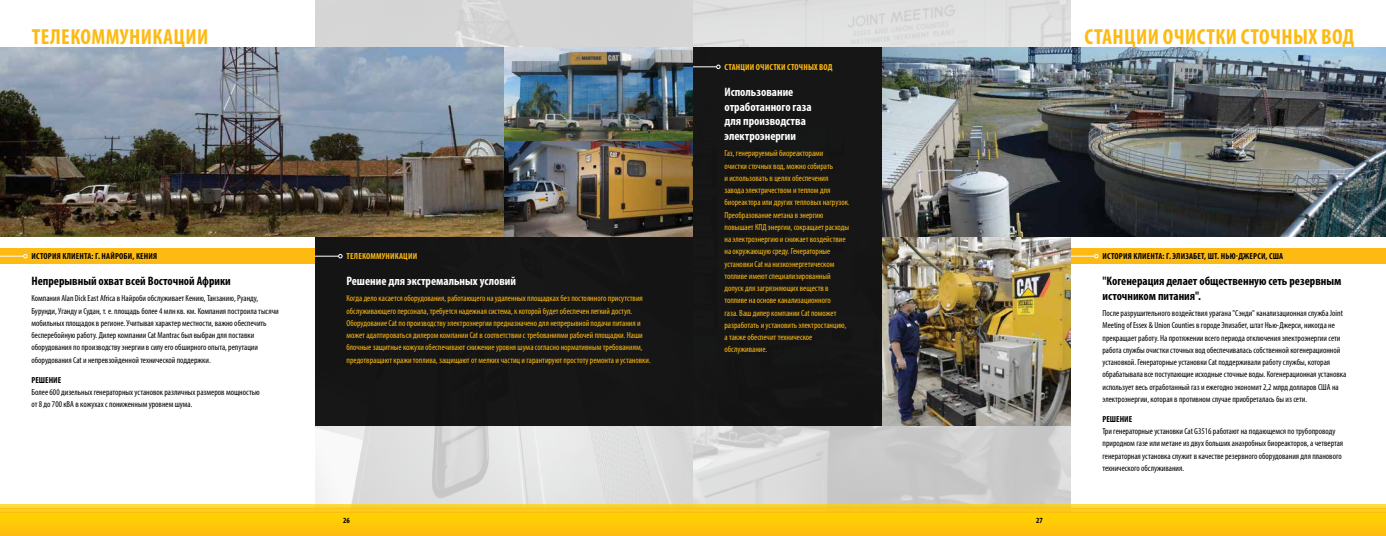
<style>
.page{position:relative;width:1386px;height:536px;background:#fff}
.page>*{position:absolute;margin:0;border:0;box-sizing:border-box;transform-origin:0 0}
.t1{font:700 condensed 21.88px "Myriad Pro";letter-spacing:.02em;color:#fdba12}
.t2{font:700 condensed 12.25px/14.7px "Myriad Pro";color:#000}
.t3{font:700 condensed 12.25px/14.7px "Myriad Pro";color:#fff}
.t4{font:condensed 8.75px/12.2px "Myriad Pro";color:#000}
.t5{font:condensed 8.75px/12.2px "Myriad Pro";color:#fdba12}
.t6{font:700 condensed 8.75px "Myriad Pro";letter-spacing:.02em;color:#000}
.t7{font:700 condensed 8.75px "Myriad Pro";letter-spacing:.02em;color:#fdba12}
.t8{font:700 condensed 8.75px "Myriad Pro";color:#000}
.t9{font:700 condensed 7.88px "Myriad Pro";color:#000}
</style>
<div class="page">
<img style="left:315px;top:0;width:756px;height:504px">
<div style="left:0;top:248px;width:315px;height:16px;background:#fdba12"></div>
<svg style="left:0;top:254px;width:28px;height:4px"></svg>
<div style="left:315px;top:236px;width:378px;height:189px;background:#161616"></div>
<img style="left:0;top:47px;width:693px;height:189px">
<div style="left:1063px;top:248px;width:323px;height:16px;background:#fdba12"></div>
<hr style="left:1063px;top:256px;width:32px;height:1px;background:#fff">
<svg style="left:1094px;top:254px;width:5px;height:4px"></svg>
<div style="left:693px;top:47px;width:189px;height:378px;background:#161616"></div>
<img style="left:882px;top:236px;width:189px;height:189px">
<svg style="left:693px;top:65px;width:28px;height:4px"></svg>
<svg style="left:315px;top:254px;width:28px;height:4px"></svg>
<img style="left:882px;top:47px;width:504px;height:189px">
<div style="left:0;top:512px;width:1386px;height:24px;background:#ffc808"></div>
<hr style="left:0;top:508px;width:1386px;height:4px;background:#fdc91a">
<svg style="left:0;top:504px;width:1386px;height:4px;background:#f9d33d"></svg>
<h1 class="t1" style="left:32px;top:23px;width:178px">ТЕЛЕКОММУНИКАЦИИ</h1>
<h1 class="t1" style="left:1084px;top:23px;width:271px">СТАНЦИИ ОЧИСТКИ СТОЧНЫХ ВОД</h1>
<p class="t7" style="left:725px;top:61px;width:109px">СТАНЦИИ ОЧИСТКИ СТОЧНЫХ ВОД</p>
<p class="t6" style="left:32px;top:251px;width:127px">ИСТОРИЯ КЛИЕНТА: Г. НАЙРОБИ, КЕНИЯ</p>
<h2 class="t2" style="left:32px;top:273px;width:201px">Непрерывный охват всей Восточной Африки</h2>
<p class="t4" style="left:32px;top:292px;width:249px">Компания Alan Dick East Africa в Найроби обслуживает Кению, Танзанию, Руанду, Бурунди, Уганду и Судан, т. е. площадь более 4 млн кв. км. Компания построила тысячи мобильных площадок в регионе. Учитывая характер местности, важно обеспечить бесперебойную работу. Дилер компании Cat Mantrac был выбран для поставки оборудования по производству энергии в силу его обширного опыта, репутации оборудования Cat и непревзойденной технической поддержки.</p>
<p class="t8" style="left:32px;top:374px;width:31px">РЕШЕНИЕ</p>
<p class="t4" style="left:32px;top:386px;width:230px">Более 600 дизельных генераторных установок различных размеров мощностью от 8 до 700 кВА в кожухах с пониженным уровнем шума.</p>
<p class="t7" style="left:347px;top:251px;width:72px">ТЕЛЕКОММУНИКАЦИИ</p>
<h2 class="t3" style="left:346px;top:273px;width:171px">Решение для экстремальных условий</h2>
<p class="t5" style="left:346px;top:292px;width:306px">Когда дело касается оборудования, работающего на удаленных площадках без постоянного присутствия обслуживающего персонала, требуется надежная система, к которой будет обеспечен легкий доступ.<br>Оборудование Cat по производству электроэнергии предназначено для непрерывной подачи питания и может адаптироваться дилером компании Cat в соответствии с требованиями рабочей площадки. Наши блочные защитные кожухи обеспечивают снижение уровня шума согласно нормативным требованиям, предотвращают кражи топлива, защищают от мелких частиц и гарантируют простоту ремонта и установки.</p>
<h2 class="t3" style="left:724px;top:84px;width:89px">Использование отработанного газа для производства электроэнергии</h2>
<p class="t5" style="left:724px;top:147px;width:127px">Газ, генерируемый биореакторами<br>очистки сточных вод, можно собирать<br>и использовать в целях обеспечения завода электричеством и теплом для биореактора или других тепловых нагрузок.<br>Преобразование метана в энергию повышает КПД энергии, сокращает расходы на электроэнергию и снижает воздействие на окружающую среду. Генераторные установки Cat на низкоэнергетическом топливе имеют специализированный допуск для загрязняющих веществ в топливе на основе канализационного<br>газа. Ваш дилер компании Cat поможет разработать и установить электростанцию, а также обеспечит техническое обслуживание.</p>
<p class="t6" style="left:1103px;top:251px;width:182px">ИСТОРИЯ КЛИЕНТА: Г. ЭЛИЗАБЕТ, ШТ. НЬЮ-ДЖЕРСИ, США</p>
<h2 class="t2" style="left:1102px;top:273px;width:240px">"Когенерация делает общественную сеть резервным источником питания".</h2>
<p class="t4" style="left:1102px;top:307px;width:245px">После разрушительного воздействия урагана "Сэнди" канализационная служба Joint Meeting of Essex &amp; Union Counties в городе Элизабет, штат Нью-Джерси, никогда не прекращает работу. На протяжении всего периода отключения электроэнергии сети работа службы очистки сточных вод обеспечивалась собственной когенерационной установкой. Генераторные установки Cat поддерживали работу службы, которая обрабатывала все поступающие исходные сточные воды. Когенерационная установка использует весь отработанный газ и ежегодно экономит 2,2 млрд долларов США на электроэнергии, которая в противном случае приобреталась бы из сети.</p>
<p class="t8" style="left:1102px;top:413px;width:31px">РЕШЕНИЕ</p>
<p class="t4" style="left:1102px;top:425px;width:242px">Три генераторные установки Cat G3516 работают на подающемся по трубопроводу природном газе или метане из двух больших анаэробных биореакторов, а четвертая генераторная установка служит в качестве резервного оборудования для планового технического обслуживания.</p>
<p class="t9" style="left:343px;top:515px;width:8px">26</p>
<p class="t9" style="left:1036px;top:515px;width:8px">27</p>
</div>
